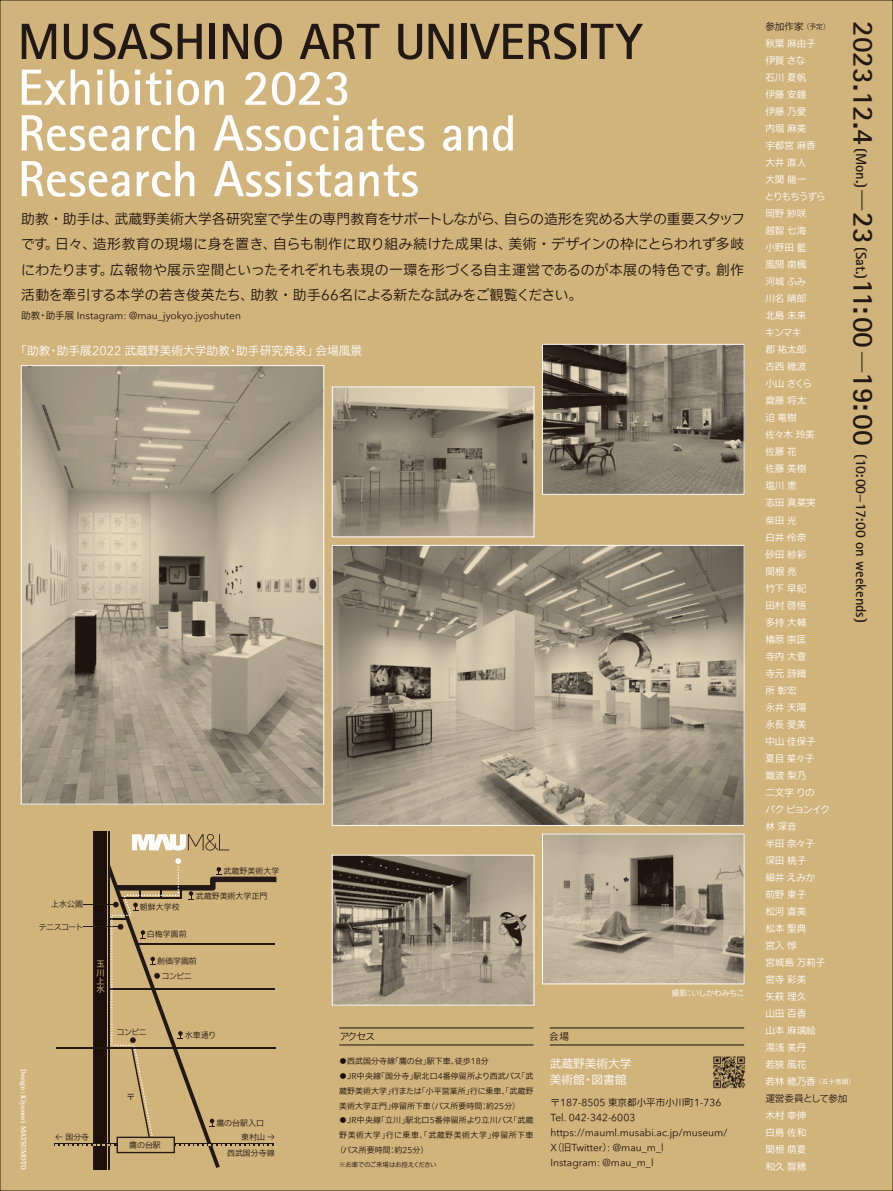
<style>
.page{position:relative;width:893px;height:1191px;background:#d1b37c}
.page>*{position:absolute;margin:0;border:0;box-sizing:border-box;transform-origin:0 0}
.t1{font:700 51px/45.8px "Rotis Sans Serif Pro";color:#fff}
.t2{font:700 51px "Rotis Sans Serif Pro";color:#221815}
.t3{font:700 29.25px "Rotis Sans Serif Pro";color:#221815}
.t4{font:700 14.55px "Rotis Sans Serif Pro";color:#221815}
.t5{font:13.8px/25.5px "Shorai Sans Std N";color:#221815;text-align:justify}
.t6{font:11.7px/15.9px "Shorai Sans Std N";color:#fff}
.t7{font:9.6px/17px "Shorai Sans Std N";color:#fff}
.t8{font:9.6px/14.9px "Shorai Sans Std N";color:#221815}
.t9{font:9.6px "Shorai Sans Std N";letter-spacing:-.025em;color:#221815}
.t10{font:700 8.7px "Rotis Sans Serif Pro";color:#221815;scale:5 1}
.t11{font:8.25px/8.2px "Hira Maru Pro N W4";color:#d1b37c;text-align:justify}
.t12{font:7.95px/14.9px "Shorai Sans Std N";color:#221815;text-align:justify}
.t13{font:7.95px "Shorai Sans Std N";letter-spacing:.06em;color:#221815}
.t14{font:7.95px "Shorai Sans Std N";letter-spacing:-.045em;color:#fff}
.t15{font:7.95px "Hira Maru Pro W4";color:#221815}
.t16{font:700 7.5px "Rotis Serif Pro";color:#fff}
.t17{font:6.75px "Shorai Sans Std N";color:#fff}
.t18{font:6.45px "Shorai Sans Std N";letter-spacing:-.025em;color:#221815}
.s1{color:#221815}
.s2{font-size:6.75px;color:#221815}
.s3{font-size:9.6px}
.s4{font-size:14.55px}
.s5{font-size:29.25px}
.s6{font-family:"Koz Go Pr 6 N";font-weight:400}
</style>
<div class="page">
<hr style="left:108px;top:831px;width:2px;height:338px;background:#221815">
<hr style="left:93px;top:831px;width:1px;height:338px;background:#221815">
<div style="left:95px;top:831px;width:12px;height:338px;background:#1b100a"></div>
<hr style="left:54px;top:1143px;width:64px;height:3px;background:#221815">
<svg style="left:56px;top:858px;width:220px;height:310px"></svg>
<img style="left:23px;top:367px;width:299px;height:435px">
<div style="left:21px;top:365px;width:303px;height:439px;border:1px solid #fff"></div>
<img style="left:334px;top:547px;width:408px;height:276px">
<div style="left:332px;top:545px;width:412px;height:280px;border:1px solid #fff"></div>
<svg style="left:132px;top:834px;width:97px;height:16px"></svg>
<hr style="left:339px;top:1027px;width:195px;height:1px;background:#221815">
<hr style="left:339px;top:1044px;width:195px;height:1px;background:#221815">
<img style="left:334px;top:388px;width:198px;height:147px">
<div style="left:332px;top:386px;width:202px;height:151px;border:1px solid #fff"></div>
<img style="left:544px;top:346px;width:198px;height:146px">
<img style="left:544px;top:835px;width:198px;height:147px">
<img style="left:334px;top:857px;width:198px;height:146px">
<div style="left:332px;top:855px;width:202px;height:150px;border:1px solid #fff"></div>
<div style="left:542px;top:833px;width:202px;height:151px;border:1px solid #fff"></div>
<hr style="left:550px;top:1027px;width:194px;height:1px;background:#221815">
<hr style="left:550px;top:1044px;width:194px;height:1px;background:#221815">
<img style="left:713px;top:1056px;width:33px;height:33px">
<div style="left:542px;top:344px;width:202px;height:150px;border:1px solid #fff"></div>
<h1 class="t2" style="left:18px;top:9px;width:626px">MUSASHINO ART UNIVERSITY</h1>
<h1 class="t1" style="left:18px;top:64px;width:500px">Exhibition 2023<br>Research Associates and<br>Research Assistants</h1>
<p class="t5" style="left:21px;top:205px;width:726px">助教・助手は、武蔵野美術大学各研究室で学生の専門教育をサポートしながら、自らの造形を究める大学の重要スタッフです。日々、造形教育の現場に身を置き、自らも制作に取り組み続けた成果は、美術・デザインの枠にとらわれず多岐にわたります。広報物や展示空間といったそれぞれも表現の一環を形づくる自主運営であるのが本展の特色です。創作活動を牽引する本学の若き俊英たち、助教・助手66名による新たな試みをご観覧ください。</p>
<p class="t8" style="left:21px;top:308px;width:221px">助教・助手展 Instagram: @mau_jyokyo.jyoshuten</p>
<p class="t6" style="left:15px;top:342px;width:348px">「助教・助手展2022 武蔵野美術大学助教･助手研究発表」会場風景</p>
<p class="t12" style="left:51px;top:896px;width:33px">上水公園</p>
<p class="t12" style="left:39px;top:919px;width:46px">テニスコート</p>
<p class="t11" style="left:97px;top:959px;width:9px">玉川上水</p>
<p class="t12" style="left:224px;top:863px;width:57px">武蔵野美術大学</p>
<p class="t12" style="left:140px;top:899px;width:41px">朝鮮大学校</p>
<p class="t12" style="left:196px;top:888px;width:73px">武蔵野美術大学正門</p>
<p class="t12" style="left:147px;top:926px;width:41px">白梅学園前</p>
<p class="t12" style="left:157px;top:953px;width:41px">創価学園前</p>
<p class="t12" style="left:161px;top:968px;width:32px">コンビニ</p>
<p class="t16" style="left:28px;top:1068px;width:102px;rotate:90deg">Design: Kiyonori MATSUMOTO</p>
<p class="t12" style="left:116px;top:1024px;width:32px">コンビニ</p>
<p class="t15" style="left:127px;top:1090px;width:9px">〒</p>
<p class="t12" style="left:185px;top:1027px;width:33px">水車通り</p>
<p class="t12" style="left:216px;top:1115px;width:49px">鷹の台駅入口</p>
<p class="t12" style="left:227px;top:1145px;width:49px">西武国分寺線</p>
<p class="t12" style="left:55px;top:1129px;width:36px">← 国分寺</p>
<p class="t12" style="left:241px;top:1129px;width:36px">東村山 →</p>
<p class="t12" style="left:129px;top:1137px;width:33px">鷹の台駅</p>
<p class="t8" style="left:339px;top:1029px;width:37px">アクセス</p>
<p class="t12" style="left:339px;top:1053px;width:151px">●西武国分寺線「鷹の台」駅下車、徒歩18分</p>
<p class="t12" style="left:339px;top:1068px;width:196px">●JR中央線「国分寺」駅北口4番停留所より西武バス「武蔵野美術大学」行または「小平営業所」行に乗車、「武蔵野美術大学正門」停留所下車（バス所要時間：約25分）</p>
<p class="t12" style="left:339px;top:1112px;width:196px">●JR中央線「立川」駅北口5番停留所より立川バス「武蔵</p>
<p class="t13" style="left:339px;top:1129px;width:196px">野美術大学」行に乗車、「武蔵野美術大学」停留所下車</p>
<p class="t12" style="left:335px;top:1142px;width:95px">（バス所要時間：約25分）</p>
<p class="t18" style="left:339px;top:1159px;width:99px">※お車でのご来場はお控えください</p>
<p class="t8" style="left:550px;top:1029px;width:21px">会場</p>
<p class="t6" style="left:550px;top:1055px;width:83px">武蔵野美術大学美術館･図書館</p>
<p class="t14" style="left:671px;top:987px;width:75px">撮影：いしかわみちこ</p>
<p class="t8" style="left:550px;top:1095px;width:178px">〒187-8505 東京都小平市小川町1-736<br>Tel. 042-342-6003 https://mauml.musabi.ac.jp/museum/<br>X（旧Twitter）: @mau_m_l<br>Instagram: @mau_m_l</p>
<p class="t7" style="left:765px;top:18px;width:67px"><span class="s1">参加作家</span> <span class="s2">（予定）</span>秋葉 麻由子<br>伊賀 さな<br>石川 夏帆<br>伊藤 安鐘<br>伊藤 乃愛<br>内堀 麻美<br>宇都宮 麻香<br>大井 直人<br>大関 龍一<br>とりもちうずら岡野 紗咲<br>越智 七海<br>小野田 藍<br>風間 南楓<br>河城 ふみ<br>川名 晴郎<br>北島 未来<br>キンマキ<br>郡 祐太郎<br>古西 穂波<br>小山 さくら<br>齋藤 将太<br>迫 竜樹<br>佐々木 玲美<br>佐藤 花<br>佐藤 美樹<br>塩川 恵<br>志田 真菜実<br>柴田 光<br>白井 伶奈<br>砂田 紗彩<br>関根 亮<br>竹下 早紀<br>田村 啓悟<br>多持 大輔<br>椿原 崇匡<br>寺内 大登<br>寺元 詩織<br>所 彰宏<br>永井 天陽<br>永長 愛美<br>中山 佳保子<br>夏目 菜々子<br>難波 梨乃<br>二文字 りの<br>パク ビョンイク林 深音<br>半田 奈々子<br>深田 桃子<br>細井 えみか<br>前野 東子<br>松河 直美<br>松本 聖典<br>宮入 惇<br>宮城島 万莉子宮寺 彩美<br>矢萩 理久<br>山田 百香<br>山本 麻璃絵<br>湯浅 美丹<br>若狭 風花</p>
<p class="t17" style="left:765px;top:1076px;width:91px"><span class="s3">若林 穂乃香</span> （五十音順）</p>
<p class="t9" style="left:765px;top:1091px;width:84px">運営委員として参加</p>
<p class="t7" style="left:765px;top:1106px;width:42px;text-align:justify">木村 幸伸白鳥 佐和関根 萌夏和久 智穂</p>
<h2 class="t3" style="left:882px;top:21px;width:328px;rotate:90deg">2023.12.4 <span class="s4">(Mon.)</span><sup>–</sup>23 <span class="s4">(Sat.)</span>11:00</h2>
<p class="t10" style="left:868px;top:349px;width:6px;rotate:90deg">–</p>
<h3 class="t4" style="left:870px;top:372px;width:252px;rotate:90deg"><span class="s5">19:00</span> (10:00<span class="s6">‒</span>17:00 on weekends)</h3>
</div>
